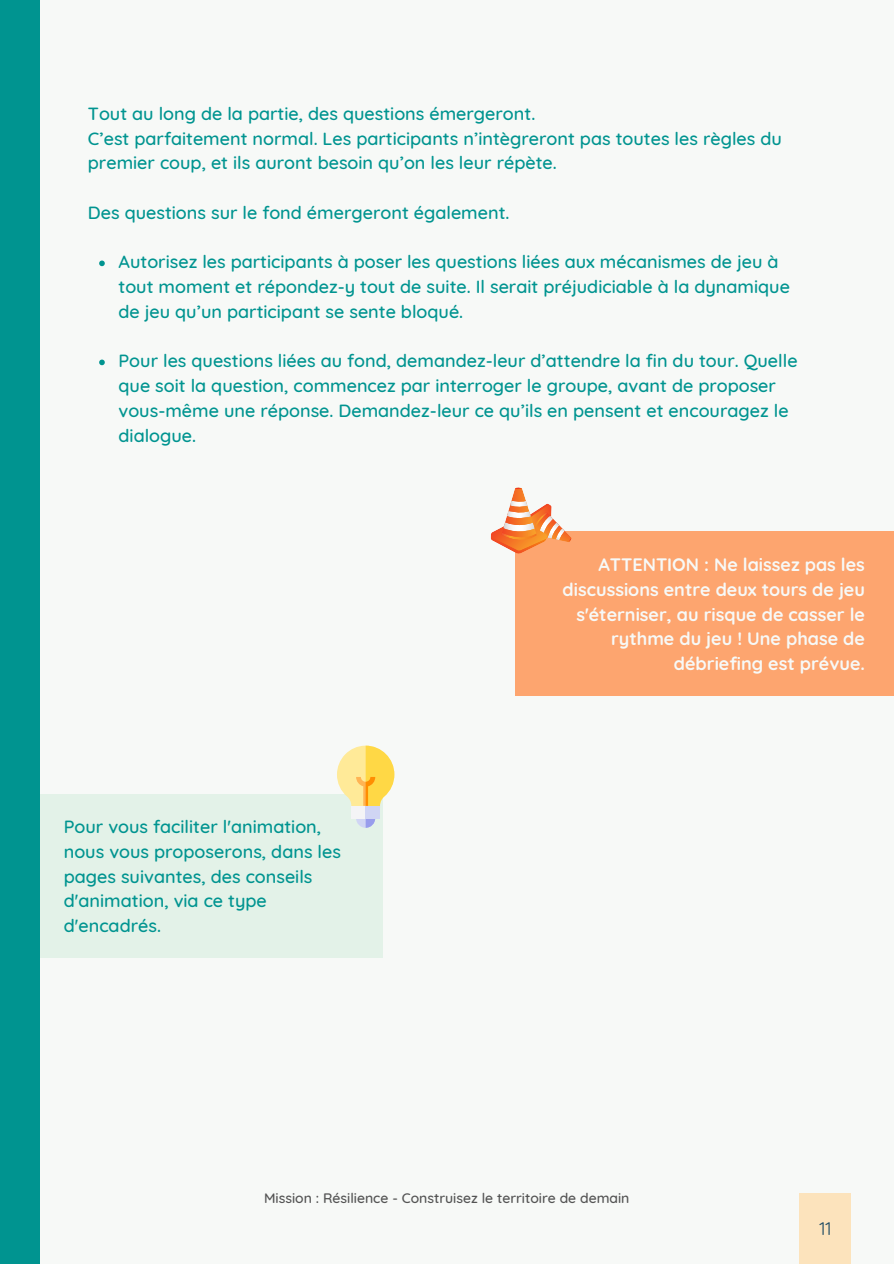
<style>
.page{position:relative;width:894px;height:1264px;background:#fff}
.page>*{position:absolute;margin:0;border:0;box-sizing:border-box;transform-origin:0 0}
.t1{font:500 18px/24.8px "Quicksand";color:#009490}
.t2{font:700 18px/24.8px "Quicksand";color:#f7f9f7;text-align:right}
.t3{font:18px "Quicksand";color:#214d64}
.t4{font:500 13.95px "Quicksand";color:#545454}
</style>
<div class="page">
<div style="left:0;top:0;width:893px;height:1263px;background:#f7f9f7"></div>
<svg style="left:99px;top:260px;width:6px;height:6px"></svg>
<svg style="left:99px;top:359px;width:6px;height:6px"></svg>
<div style="left:39px;top:794px;width:343px;height:163px;background:#e3f2e8"></div>
<svg style="left:337px;top:745px;width:57px;height:82px"></svg>
<div style="left:351px;top:805px;width:29px;height:13px;background:#f4f4f6"></div>
<div style="left:365px;top:805px;width:15px;height:13px;background:#d0d5f4"></div>
<div style="left:515px;top:531px;width:378px;height:164px;background:#fda56f"></div>
<svg style="left:490px;top:487px;width:81px;height:66px"></svg>
<div style="left:799px;top:1193px;width:51px;height:70px;background:#fce3bc"></div>
<div style="left:0;top:0;width:39px;height:1263px;background:#009490"></div>
<p class="t1" style="left:88px;top:101px;width:695px">Tout au long de la partie, des questions émergeront.<br>C’est parfaitement normal. Les participants n’intègreront pas toutes les règles du premier coup, et ils auront besoin qu’on les leur répète.</p>
<p class="t1" style="left:88px;top:200px;width:423px">Des questions sur le fond émergeront également.</p>
<p class="t1" style="left:118px;top:249px;width:672px">Autorisez les participants à poser les questions liées aux mécanismes de jeu à tout moment et répondez-y tout de suite. Il serait préjudiciable à la dynamique de jeu qu’un participant se sente bloqué.</p>
<p class="t1" style="left:118px;top:348px;width:680px">Pour les questions liées au fond, demandez-leur d’attendre la fin du tour. Quelle que soit la question, commencez par interroger le groupe, avant de proposer vous-même une réponse. Demandez-leur ce qu’ils en pensent et encouragez le dialogue.</p>
<p class="t1" style="left:64px;top:814px;width:279px">Pour vous faciliter l'animation, nous vous proposerons, dans les pages suivantes, des conseils d'animation, via ce type d'encadrés.</p>
<p class="t2" style="left:562px;top:552px;width:304px">ATTENTION : Ne laissez pas les discussions entre deux tours de jeu s'éterniser, au risque de casser le rythme du jeu ! Une phase de débriefing est prévue.</p>
<h1 class="t4" style="left:264px;top:1189px;width:367px">Mission : Résilience - Construisez le territoire de demain</h1>
<p class="t3" style="left:819px;top:1217px;width:13px">11</p>
</div>
